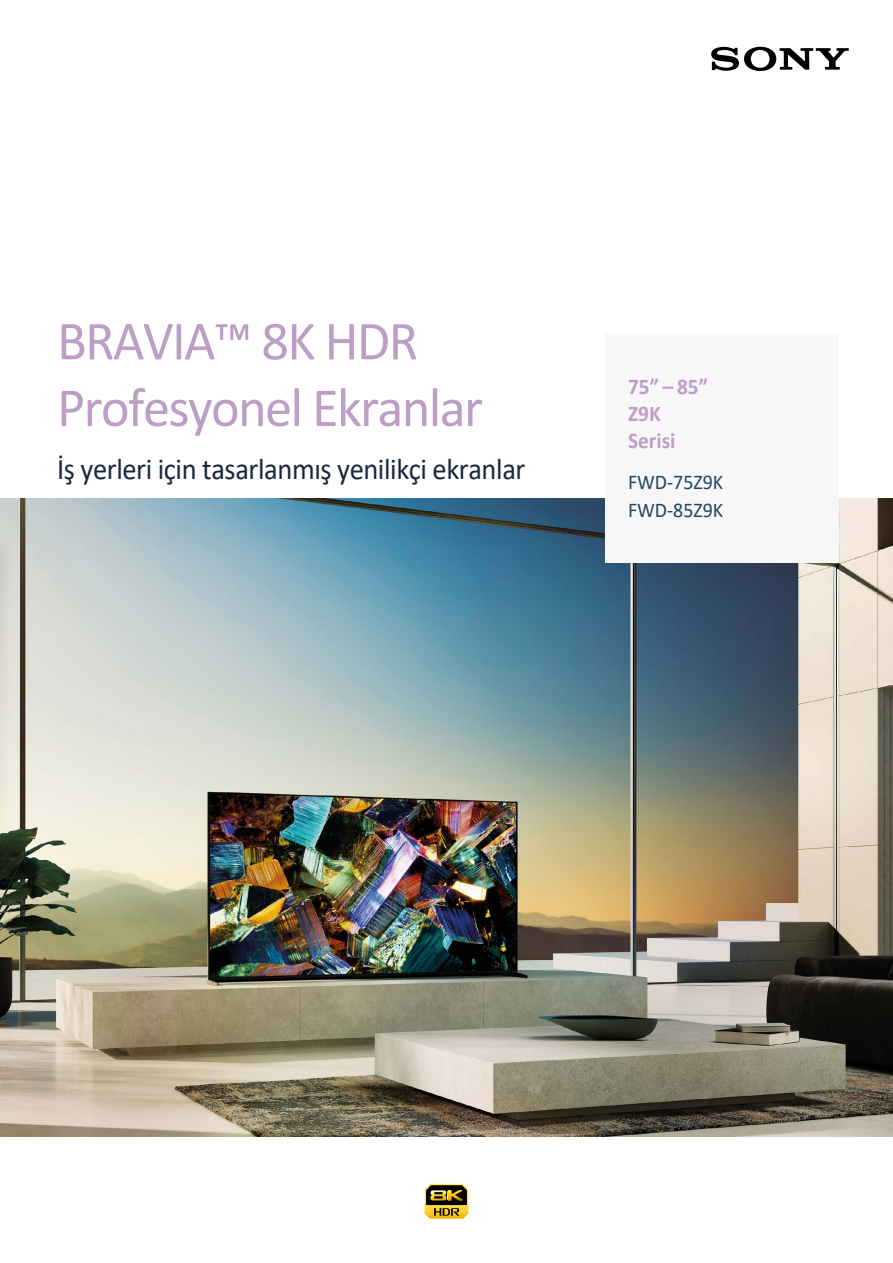
<style>
.page{position:relative;width:893px;height:1263px;background:#fff}
.page>*{position:absolute;margin:0;border:0;box-sizing:border-box;transform-origin:0 0}
.t1{font:55.5px/66.6px "Calibri";letter-spacing:-.03em;color:#bd9ec5}
.t2{font:30px "Calibri";letter-spacing:-.015em;color:#19273f;scale:.95 1}
.t3{font:700 22.5px/27px "Calibri";color:#bd9ec5;scale:.95 1}
.t4{font:21px/27.9px "Calibri";color:#264660;scale:.95 1}
</style>
<div class="page">
<svg style="left:711px;top:47px;width:138px;height:24px"></svg>
<img style="left:0;top:498px;width:893px;height:638px">
<div style="left:605px;top:335px;width:234px;height:228px;background:#f7f7f8"></div>
<svg style="left:425px;top:1184px;width:43px;height:35px;background:#8b7522"></svg>
<h1 class="t1" style="left:57px;top:306px;width:427px">BRAVIA™ 8K HDR<br>Profesyonel Ekranlar</h1>
<p class="t2" style="left:57px;top:449px;width:495px">İş yerleri için tasarlanmış yenilikçi ekranlar</p>
<p class="t3" style="left:628px;top:373px;width:86px">75” – 85”<br>Z9K<br>Serisi</p>
<p class="t4" style="left:628px;top:468px;width:102px">FWD-75Z9K<br>FWD-85Z9K</p>
</div>
